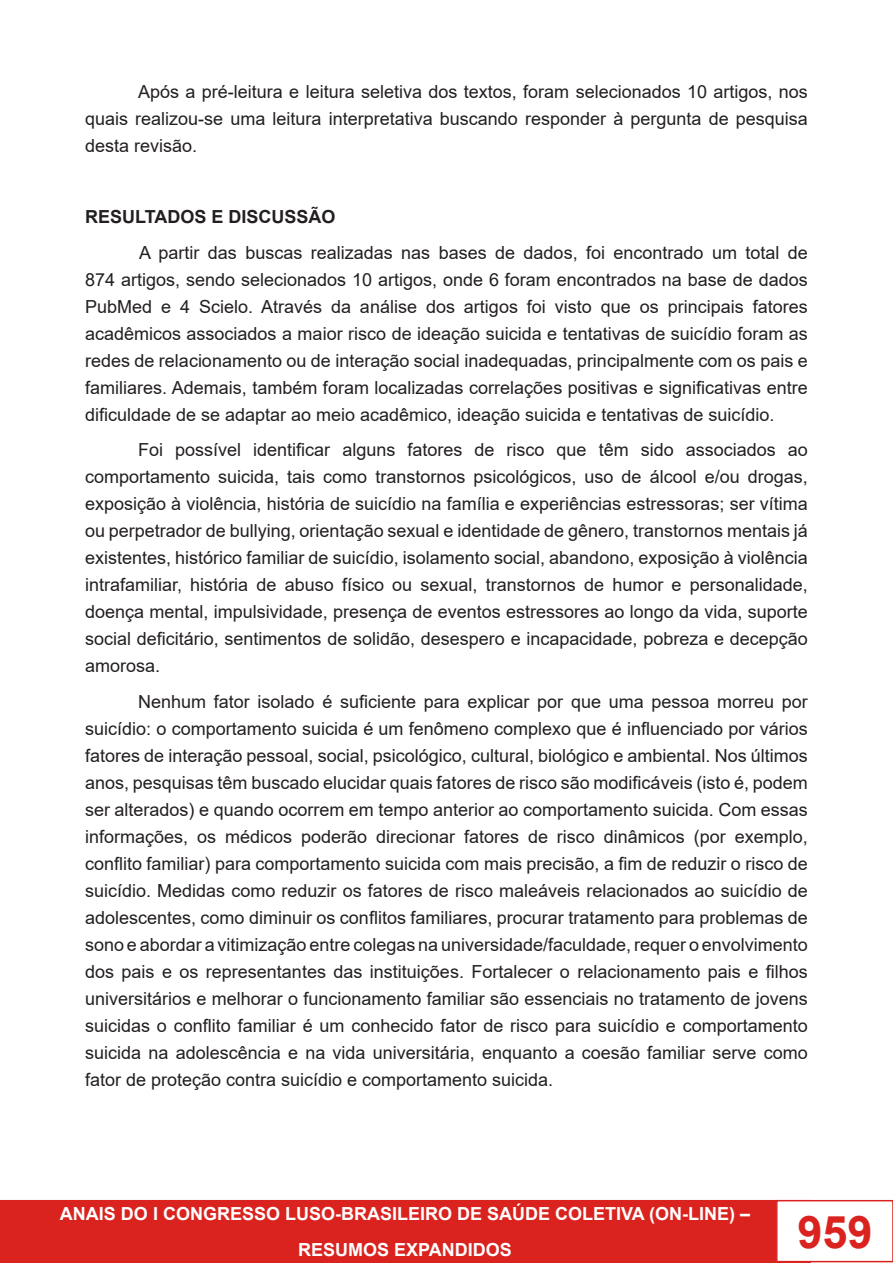
<style>
.page{position:relative;width:893px;height:1263px;background:#fff}
.page>*{position:absolute;margin:0;border:0;box-sizing:border-box;transform-origin:0 0}
.t1{font:700 45px "Arial";color:#da231e}
.t2{font:18px/27px "Arial";color:#231f20;text-align:justify}
.t3{font:700 18px/35.5px "Arial";color:#fff;text-align:center}
.t4{font:700 18px "Arial";color:#231f20}
</style>
<div class="page">
<div style="left:0;top:1201px;width:810px;height:61px;background:#da231e"></div>
<div style="left:0;top:1200px;width:811px;height:63px;border:2px solid #da231e"></div>
<div style="left:777px;top:1201px;width:116px;height:60px;background:#fff"></div>
<div style="left:776px;top:1200px;width:117px;height:62px;border:2px solid #da231e"></div>
<p class="t2" style="left:85px;top:78px;width:724px;text-indent:53px">Após a pré-leitura e leitura seletiva dos textos, foram selecionados 10 artigos, nos quais realizou-se uma leitura interpretativa buscando responder à pergunta de pesquisa desta revisão.</p>
<p class="t4" style="left:85px;top:204px;width:252px">RESULTADOS E DISCUSSÃO</p>
<p class="t2" style="left:85px;top:239px;width:724px;text-indent:54px">A partir das buscas realizadas nas bases de dados, foi encontrado um total de 874 artigos, sendo selecionados 10 artigos, onde 6 foram encontrados na base de dados PubMed e 4 Scielo. Através da análise dos artigos foi visto que os principais fatores acadêmicos associados a maior risco de ideação suicida e tentativas de suicídio foram as redes de relacionamento ou de interação social inadequadas, principalmente com os pais e familiares. Ademais, também foram localizadas correlações positivas e significativas entre dificuldade de se adaptar ao meio acadêmico, ideação suicida e tentativas de suicídio.</p>
<p class="t2" style="left:85px;top:436px;width:724px;text-indent:53px">Foi possível identificar alguns fatores de risco que têm sido associados ao comportamento suicida, tais como transtornos psicológicos, uso de álcool e/ou drogas, exposição à violência, história de suicídio na família e experiências estressoras; ser vítima ou perpetrador de bullying, orientação sexual e identidade de gênero, transtornos mentais já existentes, histórico familiar de suicídio, isolamento social, abandono, exposição à violência intrafamiliar, história de abuso físico ou sexual, transtornos de humor e personalidade, doença mental, impulsividade, presença de eventos estressores ao longo da vida, suporte social deficitário, sentimentos de solidão, desespero e incapacidade, pobreza e decepção amorosa.</p>
<p class="t2" style="left:85px;top:688px;width:724px;text-indent:53px">Nenhum fator isolado é suficiente para explicar por que uma pessoa morreu por suicídio: o comportamento suicida é um fenômeno complexo que é influenciado por vários fatores de interação pessoal, social, psicológico, cultural, biológico e ambiental. Nos últimos anos, pesquisas têm buscado elucidar quais fatores de risco são modificáveis (isto é, podem ser alterados) e quando ocorrem em tempo anterior ao comportamento suicida. Com essas informações, os médicos poderão direcionar fatores de risco dinâmicos (por exemplo, conflito familiar) para comportamento suicida com mais precisão, a fim de reduzir o risco de suicídio. Medidas como reduzir os fatores de risco maleáveis relacionados ao suicídio de adolescentes, como diminuir os conflitos familiares, procurar tratamento para problemas de sono e abordar a vitimização entre colegas na universidade/faculdade, requer o envolvimento dos pais e os representantes das instituições. Fortalecer o relacionamento pais e filhos universitários e melhorar o funcionamento familiar são essenciais no tratamento de jovens suicidas o conflito familiar é um conhecido fator de risco para suicídio e comportamento suicida na adolescência e na vida universitária, enquanto a coesão familiar serve como fator de proteção contra suicídio e comportamento suicida.</p>
<p class="t3" style="left:60px;top:1196px;width:692px">ANAIS DO I CONGRESSO LUSO-BRASILEIRO DE SAÚDE COLETIVA (ON-LINE) –<br>RESUMOS EXPANDIDOS</p>
<h1 class="t1" style="left:797px;top:1200px;width:77px">959</h1>
</div>
